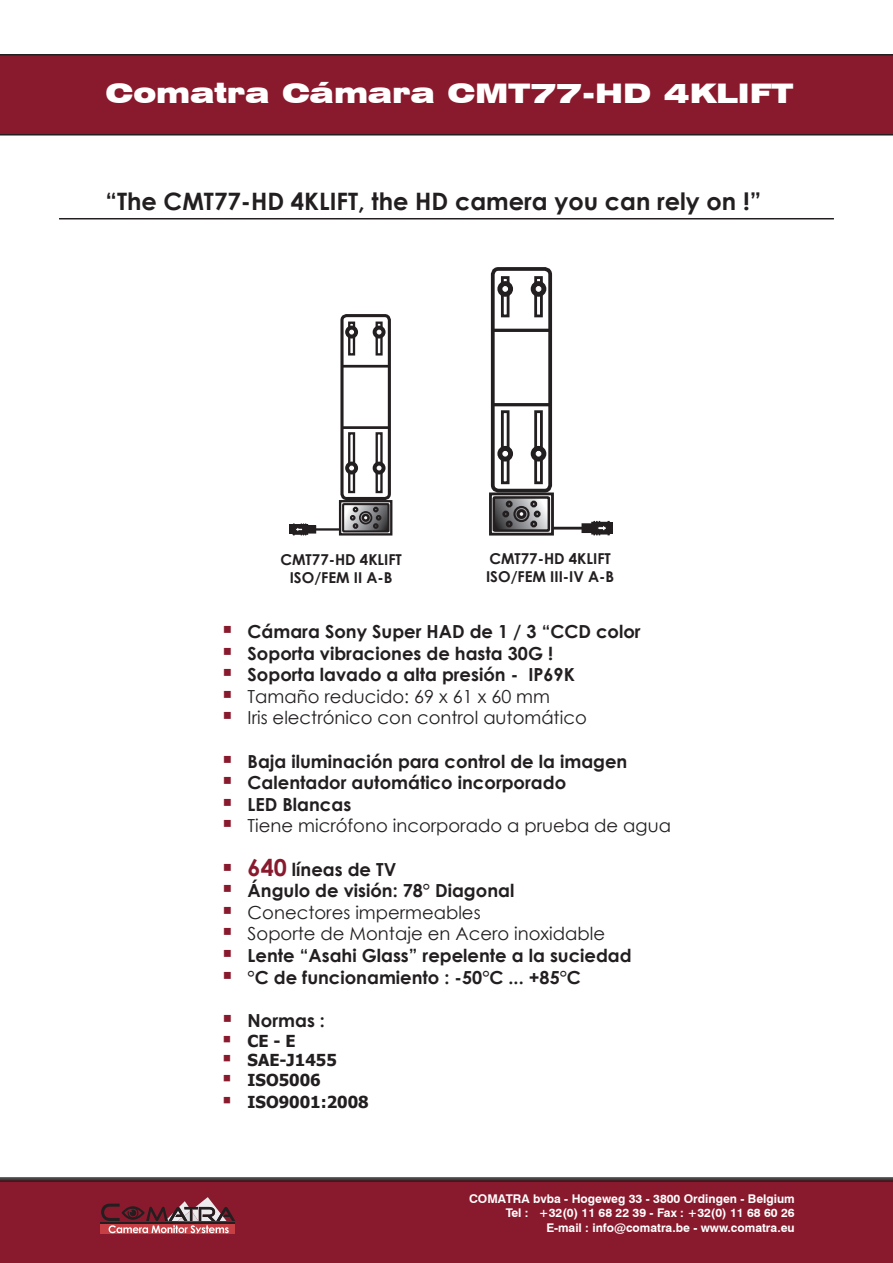
<style>
.page{position:relative;width:893px;height:1263px;background:#fff}
.page>*{position:absolute;margin:0;border:0;box-sizing:border-box;transform-origin:0 0}
.t1{font:900 expanded 27px "Swiss 721 BT";color:#fff}
.t2{font:700 24px "Century Gothic";color:#231f20}
.Paragraph_Style_3{font:700 18px "Century Gothic";color:#231f20}
.Paragraph_Style_3-2{font:18px "Century Gothic";color:#231f20}
.Paragraph_Style_3-3{font:700 16.5px "Tahoma";color:#231f20}
.t3{font:700 15px/18px "Century Gothic";color:#231f20;text-align:center}
.Tekst{font:700 12px/14.4px "Swiss 721 BT";color:#fff;text-align:right}
.s1{font-size:23.4px;color:#891a2d}
</style>
<div class="page">
<div style="left:0;top:54px;width:893px;height:81px;background:#891a2d"></div>
<svg style="left:0;top:1177px;width:893px;height:3px;background:#684248"></svg>
<div style="left:0;top:1180px;width:893px;height:83px;background:#891a2d"></div>
<svg style="left:101px;top:1233px;width:134px;height:1px"></svg>
<svg style="left:101px;top:1197px;width:134px;height:36px;background:#8f4751"></svg>
<hr style="left:59px;top:218px;width:775px;height:1px;background:#231f20">
<div style="left:340px;top:314px;width:51px;height:186px;border:3px solid #231f20;border-radius:5px"></div>
<div style="left:342px;top:503px;width:48px;height:29px;border:2px solid #231f20"></div>
<hr style="left:341px;top:426px;width:49px;height:3px;background:#231f20">
<hr style="left:341px;top:365px;width:49px;height:3px;background:#231f20">
<div style="left:345px;top:462px;width:13px;height:12px;border:2px solid #231f20;border-radius:50%"></div>
<svg style="left:347px;top:432px;width:9px;height:62px"></svg>
<div style="left:373px;top:462px;width:13px;height:12px;border:2px solid #231f20;border-radius:50%"></div>
<svg style="left:374px;top:432px;width:10px;height:62px"></svg>
<div style="left:345px;top:326px;width:13px;height:12px;border:2px solid #231f20;border-radius:50%"></div>
<svg style="left:347px;top:321px;width:9px;height:35px"></svg>
<div style="left:373px;top:326px;width:13px;height:12px;border:2px solid #231f20;border-radius:50%"></div>
<svg style="left:374px;top:321px;width:10px;height:35px"></svg>
<svg style="left:343px;top:504px;width:46px;height:27px"></svg>
<div style="left:339px;top:500px;width:53px;height:35px;border:2px solid #231f20"></div>
<hr style="left:310px;top:528px;width:30px;height:3px;background:#231f20">
<div style="left:305px;top:526px;width:11px;height:7px;background:#231f20"></div>
<div style="left:293px;top:524px;width:15px;height:10px;border:1px solid #231f20"></div>
<svg style="left:290px;top:523px;width:16px;height:12px"></svg>
<div style="left:491px;top:267px;width:61px;height:225px;border:4px solid #231f20;border-radius:6px"></div>
<div style="left:492px;top:496px;width:58px;height:36px;border:3px solid #231f20"></div>
<hr style="left:493px;top:403px;width:58px;height:3px;background:#231f20">
<hr style="left:493px;top:329px;width:58px;height:3px;background:#231f20">
<div style="left:531px;top:446px;width:15px;height:15px;border:2px solid #231f20;border-radius:50%"></div>
<svg style="left:533px;top:410px;width:11px;height:75px"></svg>
<div style="left:497px;top:446px;width:16px;height:15px;border:2px solid #231f20;border-radius:50%"></div>
<svg style="left:500px;top:410px;width:11px;height:75px"></svg>
<div style="left:531px;top:281px;width:15px;height:16px;border:2px solid #231f20;border-radius:50%"></div>
<svg style="left:533px;top:276px;width:11px;height:42px"></svg>
<div style="left:497px;top:281px;width:16px;height:16px;border:2px solid #231f20;border-radius:50%"></div>
<svg style="left:500px;top:276px;width:11px;height:42px"></svg>
<svg style="left:494px;top:497px;width:55px;height:34px;background:#727173"></svg>
<div style="left:489px;top:492px;width:65px;height:43px;border:3px solid #231f20"></div>
<hr style="left:553px;top:527px;width:36px;height:2px;background:#231f20">
<div style="left:582px;top:524px;width:13px;height:8px;background:#231f20"></div>
<div style="left:582px;top:524px;width:13px;height:9px;border:1px solid #231f20"></div>
<div style="left:592px;top:522px;width:18px;height:12px;border:1px solid #231f20"></div>
<svg style="left:593px;top:521px;width:20px;height:14px"></svg>
<p class="t1" style="left:106px;top:77px;width:689px">Comatra Cámara CMT77-HD 4KLIFT</p>
<p class="t2" style="left:106px;top:183px;width:657px">“The CMT77-HD 4KLIFT, the HD camera you can rely on !”</p>
<p class="t3" style="left:280px;top:549px;width:123px">CMT77-HD 4KLIFT<br>ISO/FEM II A-B</p>
<p class="t3" style="left:486px;top:549px;width:130px;text-align:left">CMT77-HD 4KLIFT<br>ISO/FEM III-IV A-B</p>
<p class="Paragraph_Style_3" style="left:248px;top:618px;width:395px">Cámara Sony Super HAD de 1 / 3 “CCD color</p>
<p class="Paragraph_Style_3" style="left:248px;top:639px;width:307px">Soporta vibraciones de hasta 30G !</p>
<p class="Paragraph_Style_3" style="left:248px;top:661px;width:329px">Soporta lavado a alta presión - IP69K</p>
<p class="Paragraph_Style_3-2" style="left:248px;top:684px;width:304px">Tamaño reducido: 69 x 61 x 60 mm</p>
<p class="Paragraph_Style_3-2" style="left:248px;top:705px;width:341px">Iris electrónico con control automático</p>
<p class="Paragraph_Style_3" style="left:248px;top:747px;width:381px">Baja iluminación para control de la imagen</p>
<p class="Paragraph_Style_3" style="left:248px;top:769px;width:320px">Calentador automático incorporado</p>
<p class="Paragraph_Style_3" style="left:248px;top:790px;width:105px">LED Blancas</p>
<p class="Paragraph_Style_3-2" style="left:248px;top:813px;width:425px">Tiene micrófono incorporado a prueba de agua</p>
<p class="Paragraph_Style_3" style="left:248px;top:855px;width:150px"><span class="s1">640</span> líneas de TV</p>
<p class="Paragraph_Style_3" style="left:248px;top:877px;width:268px">Ángulo de visión: 78° Diagonal</p>
<p class="Paragraph_Style_3-2" style="left:248px;top:900px;width:235px">Conectores impermeables</p>
<p class="Paragraph_Style_3-2" style="left:248px;top:921px;width:359px">Soporte de Montaje en Acero inoxidable</p>
<p class="Paragraph_Style_3" style="left:248px;top:942px;width:386px">Lente “Asahi Glass” repelente a la suciedad</p>
<p class="Paragraph_Style_3" style="left:248px;top:963px;width:335px">°C de funcionamiento : -50°C ... +85°C</p>
<p class="Paragraph_Style_3" style="left:248px;top:1006px;width:79px">Normas :</p>
<p class="Paragraph_Style_3-3" style="left:248px;top:1029px;width:50px">CE - E</p>
<p class="Paragraph_Style_3-3" style="left:248px;top:1049px;width:91px">SAE-J1455</p>
<p class="Paragraph_Style_3-3" style="left:248px;top:1069px;width:75px">ISO5006</p>
<p class="Paragraph_Style_3-3" style="left:248px;top:1090px;width:123px">ISO9001:2008</p>
<p class="Tekst" style="left:469px;top:1191px;width:327px">COMATRA bvba - Hogeweg 33 - 3800 Ordingen - Belgium<br>Tel : +32(0) 11 68 22 39 - Fax : +32(0) 11 68 60 26<br>E-mail : info@comatra.be - www.comatra.eu</p>
</div>
